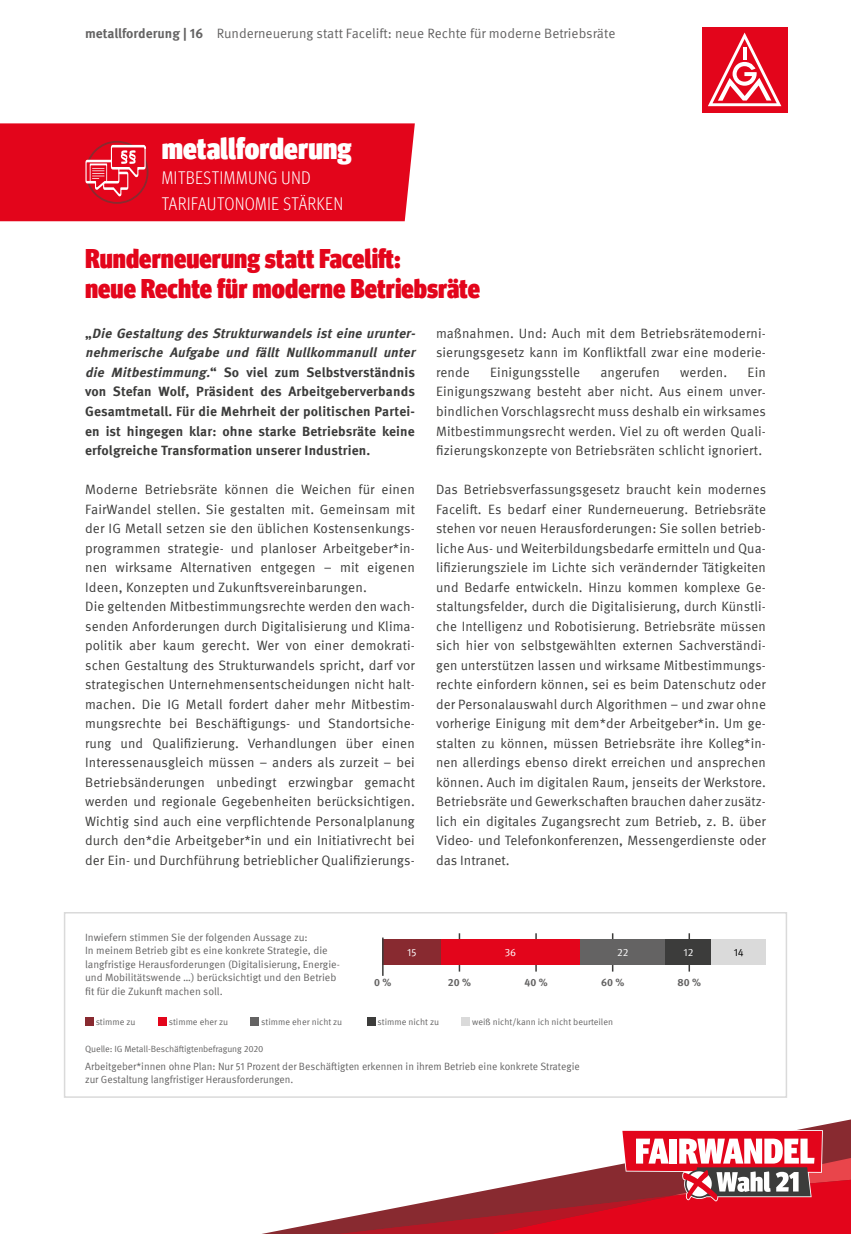
<style>
.page{position:relative;width:851px;height:1234px;background:#fff}
.page>*{position:absolute;margin:0;border:0;box-sizing:border-box;transform-origin:0 0}
.t1{font:900 condensed 30px "Meta Head IGM";color:#fff}
.t2{font:900 condensed 27px/30px "Meta Head IGM";color:#e3051b}
.t3{font:300 condensed 18px/25.5px "Meta Head IGM";letter-spacing:.04em;color:#fff}
.t4{font:13.5px/19.5px "Meta IGM";letter-spacing:.01em;color:#3c3c3b;text-align:justify}
.t5{font:700 13.5px/19.5px "Meta IGM";letter-spacing:.01em;color:#3c3c3b}
.t6{font:13.5px "Meta IGM";color:#646363}
.t7{font:10.5px/13.5px "Meta IGM";color:#646363}
.t8{font:700 10.5px "Meta IGM";color:#646363}
.t9{font:10.5px "Meta IGM";color:#fff}
.t10{font:10.5px "Meta IGM";color:#000}
.t11{font:9px "Meta IGM";letter-spacing:-.005em;color:#646363}
.s1{font-weight:700}
.s2{font-style:italic}
</style>
<div class="page">
<div style="left:702px;top:28px;width:85px;height:85px;background:#e3051b"></div>
<svg style="left:708px;top:33px;width:73px;height:73px"></svg>
<svg style="left:267px;top:1129px;width:583px;height:104px"></svg>
<hr style="left:458px;top:933px;width:2px;height:38px;background:#3c3c3b">
<hr style="left:611px;top:933px;width:2px;height:38px;background:#3c3c3b">
<hr style="left:535px;top:933px;width:1px;height:38px;background:#3c3c3b">
<hr style="left:688px;top:933px;width:2px;height:38px;background:#3c3c3b">
<div style="left:383px;top:939px;width:58px;height:25px;background:#882a30"></div>
<div style="left:441px;top:939px;width:139px;height:25px;background:#e3051b"></div>
<div style="left:580px;top:939px;width:85px;height:25px;background:#646363"></div>
<div style="left:665px;top:939px;width:46px;height:25px;background:#3c3c3b"></div>
<div style="left:711px;top:939px;width:54px;height:25px;background:#dadada"></div>
<hr style="left:382px;top:937px;width:1px;height:38px;background:#3c3c3b">
<div style="left:64px;top:911px;width:723px;height:186px;border:2px solid #dadada"></div>
<div style="left:85px;top:1016px;width:9px;height:9px;background:#882a30"></div>
<div style="left:158px;top:1016px;width:9px;height:9px;background:#e3051b"></div>
<div style="left:251px;top:1016px;width:8px;height:9px;background:#646363"></div>
<div style="left:367px;top:1016px;width:8px;height:9px;background:#3c3c3b"></div>
<div style="left:461px;top:1016px;width:9px;height:9px;background:#dadada"></div>
<div style="left:0;top:123px;width:415px;height:98px;background:#e3051b"></div>
<p class="t6" style="left:85px;top:23px;width:531px"><span class="s1">metallforderung | 16</span> Runderneuerung statt Facelift: neue Rechte für moderne Betriebsräte</p>
<h1 class="t1" style="left:162px;top:124px;width:191px">metallforderung</h1>
<h3 class="t3" style="left:162px;top:164px;width:183px">MITBESTIMMUNG UND<br>TARIFAUTONOMIE STÄRKEN</h3>
<h2 class="t2" style="left:85px;top:242px;width:396px">Runderneuerung statt Facelift:<br>neue Rechte für moderne Betriebsräte</h2>
<p class="t5" style="left:85px;top:322px;width:335px">„ <span class="s2">DieGestaltung desStrukturwandelsisteineurunter&shy;nehmerische Aufgabe und fällt Nullkommanull unter die Mitbestimmung.</span>“ So viel zum Selbstverständnis von Stefan Wolf, Präsident des Arbeitgeberverbands Gesamtmetall. Für die Mehrheit der politischen Partei&shy;en ist hingegen klar: ohne starke Betriebsräte keine erfolgreiche Transformation unserer Industrien.</p>
<p class="t4" style="left:85px;top:478px;width:331px;text-align:left">Moderne Betriebsräte können die Weichen für einen FairWandel stellen. Sie gestalten mit. Gemeinsam mit der IG Metall setzen sie den üblichen Kostensenkungs&shy;programmen strategie- und planloser Arbeitgeber*in&shy;nen wirksame Alternativen entgegen – mit eigenen Ideen, Konzepten und Zukunftsvereinbarungen.<br>Die geltenden Mitbestimmungsrechte werden den wach&shy;senden Anforderungen durch Digitalisierung und Klima&shy;politik aber kaum gerecht. Wer von einer demokrati&shy;schen Gestaltung des Strukturwandels spricht, darf vor strategischen Unternehmensentscheidungen nicht halt&shy;machen. Die IG Metall fordert daher mehr Mitbestim&shy;mungsrechte bei Beschäftigungs- und Standortsiche&shy;rung und Qualifizierung. Verhandlungen über einen Interessenausgleich müssen – anders als zurzeit – bei Betriebsänderungen unbedingt erzwingbar gemacht werden und regionale Gegebenheiten berücksichtigen.<br>Wichtig sind auch eine verpflichtende Personalplanung durch den*die Arbeitgeber*in und ein Initiativrecht bei der Ein- und Durchführung betrieblicher Qualifizierungs-</p>
<p class="t4" style="left:436px;top:322px;width:331px">maßnahmen. Und: Auch mit dem Betriebsrätemoderni&shy;sierungsgesetz kann im Konfliktfall zwar eine moderie&shy;rende</p>
<p class="t4" style="left:490px;top:361px;width:91px">Einigungsstelle</p>
<p class="t4" style="left:600px;top:361px;width:61px">angerufen</p>
<p class="t4" style="left:680px;top:361px;width:49px">werden.</p>
<p class="t4" style="left:436px;top:361px;width:331px;text-indent:311px">Ein Einigungszwang besteht aber nicht. Aus einem unver&shy;bindlichen Vorschlagsrecht muss deshalb ein wirksames Mitbestimmungsrecht werden. Viel zu oft werden Quali&shy;fizierungskonzepte von Betriebsräten schlicht ignoriert.</p>
<p class="t4" style="left:436px;top:478px;width:331px">Das Betriebsverfassungsgesetz braucht kein modernes Facelift. Es bedarf einer Runderneuerung. Betriebsräte stehen vor neuen Herausforderungen: Sie sollen betrieb&shy;liche Aus- und Weiterbildungsbedarfe ermitteln und Qua&shy;lifizierungsziele im Lichte sich verändernder Tätigkeiten und Bedarfe entwickeln. Hinzu kommen komplexe Ge&shy;staltungsfelder, durch die Digitalisierung, durch Künstli&shy;che Intelligenz und Robotisierung. Betriebsräte müssen sich hier von selbstgewählten externen Sachverständi&shy;gen unterstützen lassen und wirksame Mitbestimmungs&shy;rechte einfordern können, sei es beim Datenschutz oder der Personalauswahl durch Algorithmen – und zwar ohne vorherige Einigung mit dem*der Arbeitgeber*in. Um ge&shy;stalten zu können, müssen Betriebsräte ihre Kolleg*in&shy;nen allerdings ebenso direkt erreichen und ansprechen können. Auch im digitalen Raum, jenseits der Werkstore.<br>Betriebsräte und Gewerkschaften brauchen daher zusätz&shy;lich ein digitales Zugangsrecht zum Betrieb, z. B. über Video- und Telefonkonferenzen, Messengerdienste oder das Intranet.</p>
<p class="t7" style="left:85px;top:929px;width:256px">Inwiefern stimmen Sie der folgenden Aussage zu:<br>In meinem Betrieb gibt es eine konkrete Strategie, die langfristige Herausforderungen (Digitalisierung, Energie&shy;und Mobilitätswende …) berücksichtigt und den Betrieb fit für die Zukunft machen soll.</p>
<p class="t9" style="left:407px;top:944px;width:11px">15</p>
<p class="t9" style="left:504px;top:944px;width:13px">36</p>
<p class="t9" style="left:617px;top:944px;width:13px">22</p>
<p class="t9" style="left:683px;top:944px;width:11px">12</p>
<p class="t10" style="left:733px;top:944px;width:12px">14</p>
<p class="t8" style="left:601px;top:974px;width:25px">60 %</p>
<p class="t8" style="left:677px;top:974px;width:25px">80 %</p>
<p class="t8" style="left:374px;top:974px;width:19px">0 %</p>
<p class="t8" style="left:448px;top:974px;width:25px">20 %</p>
<p class="t8" style="left:524px;top:974px;width:25px">40 %</p>
<p class="t11" style="left:96px;top:1015px;width:41px">stimme zu</p>
<p class="t11" style="left:169px;top:1015px;width:61px">stimme eher zu</p>
<p class="t11" style="left:261px;top:1015px;width:82px">stimme eher nicht zu</p>
<p class="t11" style="left:377px;top:1015px;width:63px">stimme nicht zu</p>
<p class="t11" style="left:472px;top:1015px;width:142px">weiß nicht/kann ich nicht beurteilen</p>
<p class="t11" style="left:85px;top:1041px;width:180px">Quelle: IG Metall-Beschäftigtenbefragung 2020</p>
<p class="t7" style="left:85px;top:1058px;width:496px">Arbeitgeber*innen ohne Plan: Nur 51 Prozent der Beschäftigten erkennen in ihrem Betrieb eine konkrete Strategie zur Gestaltung langfristiger Herausforderungen.</p>
</div>
